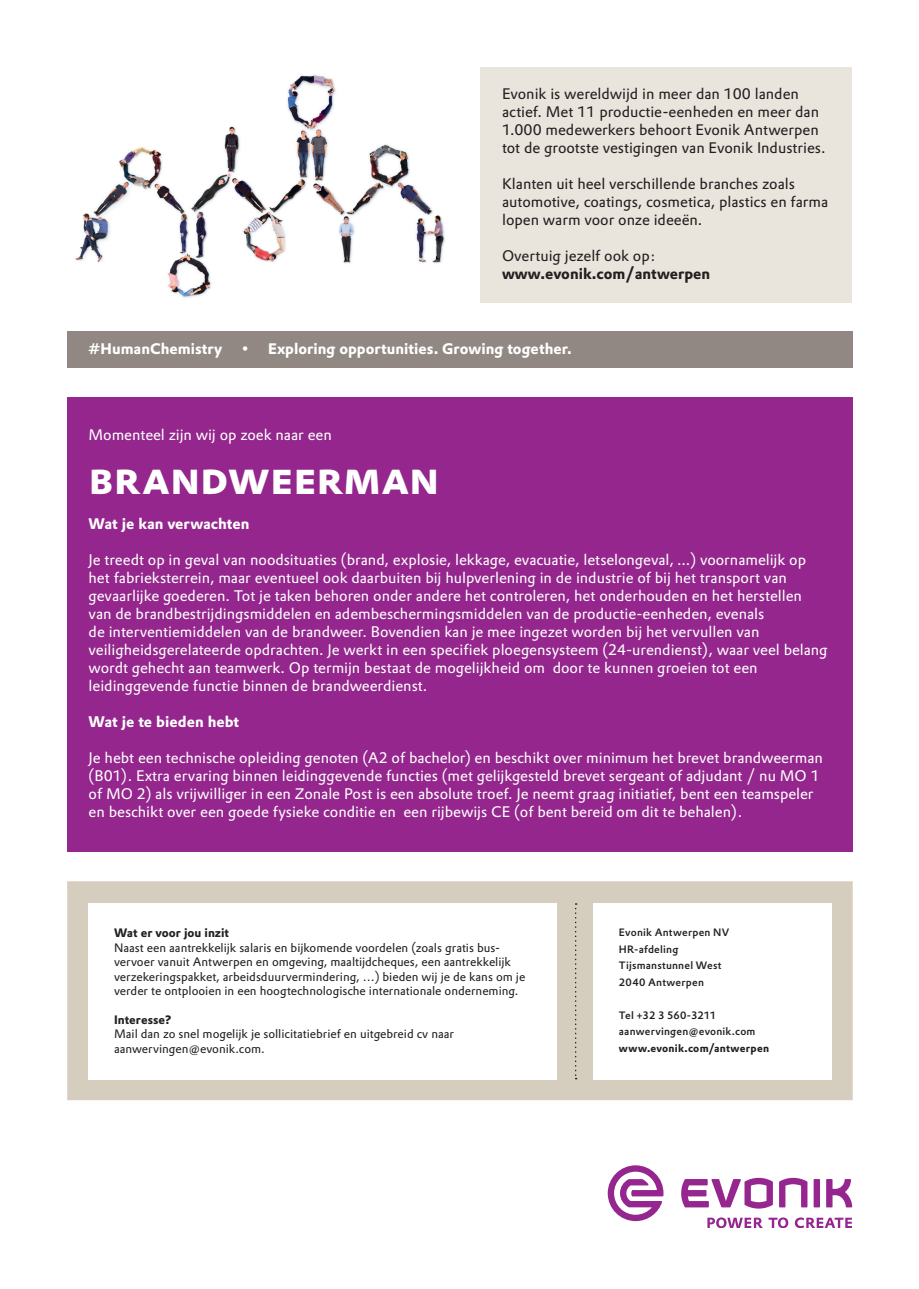
<style>
.page{position:relative;width:919px;height:1289px;background:#fff}
.page>*{position:absolute;margin:0;border:0;box-sizing:border-box;transform-origin:0 0}
.t1{font:700 45px "Evonik Prokyon";color:#fff}
.t2{font:15px/18px "Evonik Prokyon";color:#fff}
.t3{font:15px/18px "Evonik Prokyon";color:#231f20}
.t4{font:700 15px "Evonik Prokyon";color:#fff}
.t5{font:700 15px "Evonik Prokyon";color:#231f20}
.t6{font:12px/14.4px "Evonik Prokyon";color:#231f20}
.t7{font:700 12px "Evonik Prokyon";color:#231f20}
.t8{font:500 10.5px/16.5px "Evonik Prokyon";letter-spacing:.02em;color:#231f20}
.t9{font:700 10.5px "Evonik Prokyon";letter-spacing:.02em;color:#231f20}
</style>
<div class="page">
<div style="left:67px;top:397px;width:785px;height:455px;background:#94268d"></div>
<svg style="left:826px;top:1179px;width:26px;height:28px"></svg>
<svg style="left:779px;top:1177px;width:28px;height:30px"></svg>
<div style="left:813px;top:1178px;width:7px;height:29px;background:#95268f"></div>
<svg style="left:681px;top:1177px;width:91px;height:31px"></svg>
<svg style="left:607px;top:1165px;width:56px;height:55px"></svg>
<svg style="left:707px;top:1217px;width:55px;height:10px"></svg>
<svg style="left:768px;top:1217px;width:20px;height:10px"></svg>
<svg style="left:794px;top:1217px;width:57px;height:10px"></svg>
<div style="left:480px;top:67px;width:372px;height:235px;background:#e9e5dd"></div>
<div style="left:67px;top:881px;width:785px;height:219px;background:#d5cdbe;border:2px solid #d5cdbe"></div>
<div style="left:89px;top:903px;width:468px;height:176px;background:#fff"></div>
<div style="left:593px;top:903px;width:238px;height:176px;background:#fff"></div>
<svg style="left:575px;top:903px;width:1px;height:176px"></svg>
<img style="left:75px;top:75px;width:370px;height:223px">
<div style="left:67px;top:332px;width:785px;height:36px;background:#918883"></div>
<p class="t3" style="left:502px;top:84px;width:325px">Evonik is wereldwijd in meer dan 100 landen actief. Met 11 productie-eenheden en meer dan 1.000 medewerkers behoort Evonik Antwerpen tot de grootste vestigingen van Evonik Industries.</p>
<p class="t3" style="left:502px;top:174px;width:327px">Klanten uit heel verschillende branches zoals automotive, coatings, cosmetica, plastics en farma lopen warm voor onze ideeën.</p>
<p class="t3" style="left:502px;top:246px;width:155px">Overtuig jezelf ook op:</p>
<p class="t5" style="left:502px;top:262px;width:210px">www.evonik.com/antwerpen</p>
<p class="t4" style="left:88px;top:336px;width:136px">#HumanChemistry</p>
<p class="t4" style="left:242px;top:336px;width:331px">• Exploring opportunities. Growing together.</p>
<p class="t2" style="left:89px;top:424px;width:245px">Momenteel zijn wij op zoek naar een</p>
<h1 class="t1" style="left:89px;top:441px;width:352px">brandweerman</h1>
<p class="t4" style="left:89px;top:511px;width:162px">Wat je kan verwachten</p>
<p class="t2" style="left:89px;top:550px;width:740px">Je treedt op in geval van noodsituaties (brand, explosie, lekkage, evacuatie, letselongeval, ...) voornamelijk op het fabrieksterrein, maar eventueel ook daarbuiten bij hulpverlening in de industrie of bij het transport van gevaarlijke goederen. Tot je taken behoren onder andere het controleren, het onderhouden en het herstellen van de brandbestrijdingsmiddelen en adembeschermingsmiddelen van de productie-eenheden, evenals<br>de interventiemiddelen van de brandweer. Bovendien kan je mee ingezet worden bij het vervullen van veiligheidsgerelateerde opdrachten. Je werkt in een specifiek ploegensysteem (24-urendienst), waar veel belang wordt gehecht aan teamwerk. Op termijn bestaat de mogelijkheid om door te kunnen groeien tot een leidinggevende functie binnen de brandweerdienst.</p>
<p class="t4" style="left:89px;top:709px;width:152px">Wat je te bieden hebt</p>
<p class="t2" style="left:89px;top:748px;width:735px">Je hebt een technische opleiding genoten (A2 of bachelor) en beschikt over minimum het brevet brandweerman (B01). Extra ervaring binnen leidinggevende functies (met gelijkgesteld brevet sergeant of adjudant / nu MO 1 of MO 2) als vrijwilliger in een Zonale Post is een absolute troef. Je neemt graag initiatief, bent een teamspeler en beschikt over een goede fysieke conditie en een rijbewijs CE (of bent bereid om dit te behalen).</p>
<p class="t7" style="left:114px;top:923px;width:116px">Wat er voor jou inzit</p>
<p class="t6" style="left:114px;top:939px;width:412px">Naast een aantrekkelijk salaris en bijkomende voordelen (zoals gratis bus&shy;vervoer vanuit Antwerpen en omgeving, maaltijdcheques, een aantrekkelijk verzekeringspakket, arbeidsduurvermindering, …) bieden wij je de kans om je verder te ontplooien in een hoogtechnologische internationale onderneming.</p>
<p class="t7" style="left:114px;top:1009px;width:59px">Interesse?</p>
<p class="t6" style="left:114px;top:1026px;width:341px">Mail dan zo snel mogelijk je sollicitatiebrief en uitgebreid cv naar aanwervingen@evonik.com.</p>
<p class="t8" style="left:619px;top:923px;width:112px">Evonik Antwerpen NV<br>HR-afdeling<br>Tijsmanstunnel West<br>2040 Antwerpen</p>
<p class="t8" style="left:619px;top:1006px;width:138px">Tel +32 3 560-3211 aanwervingen@evonik.com</p>
<p class="t9" style="left:619px;top:1039px;width:152px">www.evonik.com/antwerpen</p>
</div>
